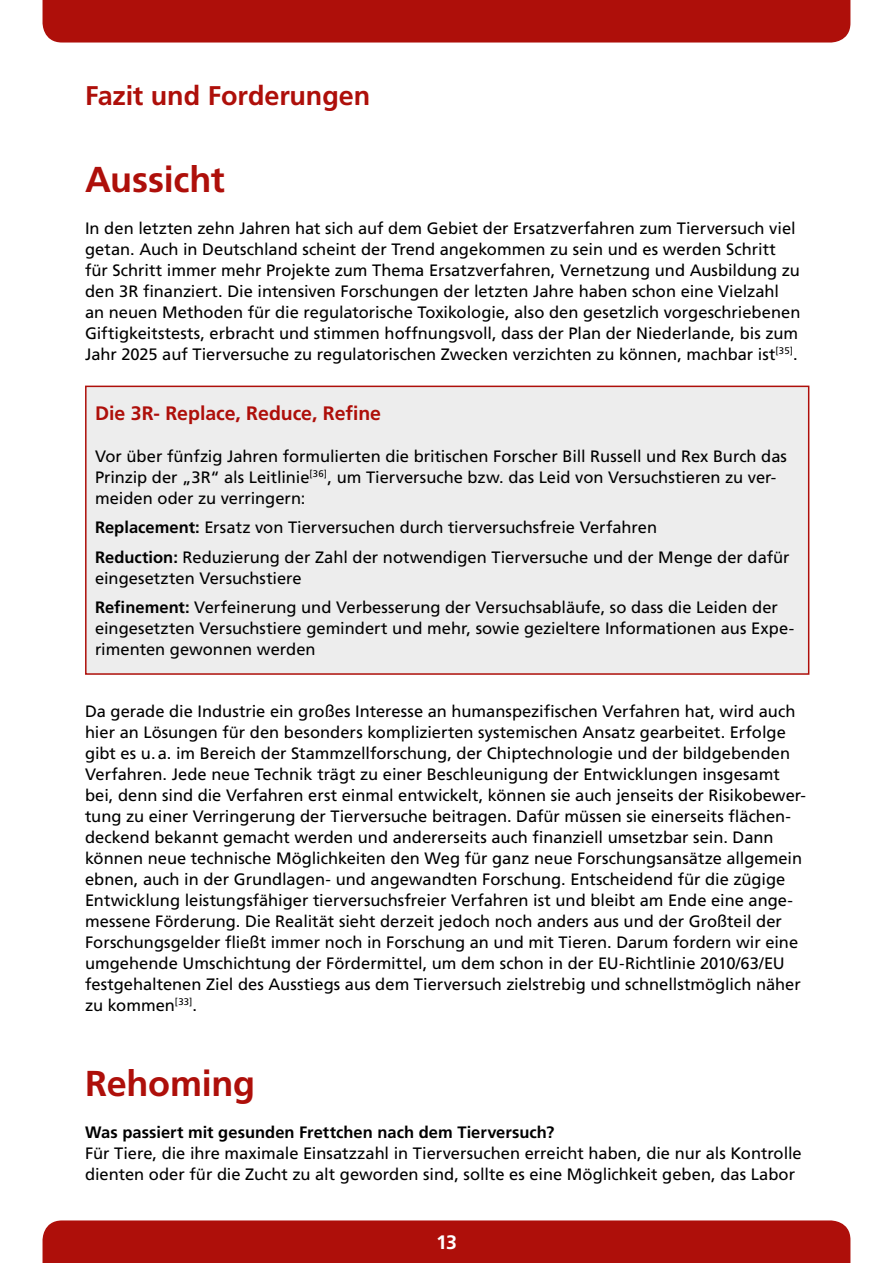
<style>
.page{position:relative;width:893px;height:1263px;background:#fff}
.page>*{position:absolute;margin:0;border:0;box-sizing:border-box;transform-origin:0 0}
.t1{font:700 36px "Frutiger LT Std";letter-spacing:-.005em;color:#ae0f0a}
.t2{font:700 27px "Frutiger LT Std";letter-spacing:-.005em;color:#ae0f0a}
.t3{font:700 19.5px "Frutiger LT Std";letter-spacing:-.005em;color:#ae0f0a}
.t4{font:700 19.5px "Frutiger LT Std";color:#fff}
.t5{font:16.5px/21px "Frutiger LT Std";color:#000}
.t6{font:700 16.5px "Frutiger LT Std";letter-spacing:.005em;color:#000}
.s1{font-weight:700}
</style>
<div class="page">
<div style="left:43px;top:0;width:807px;height:43px;background:#ae0f0a"></div>
<div style="left:86px;top:386px;width:723px;height:288px;background:#ededed"></div>
<div style="left:85px;top:386px;width:724px;height:289px;border:2px solid #ae0f0a"></div>
<div style="left:43px;top:1220px;width:807px;height:43px;background:#ae0f0a"></div>
<h2 class="t2" style="left:85px;top:80px;width:287px">Fazit und Forderungen</h2>
<h1 class="t1" style="left:85px;top:158px;width:141px">Aussicht</h1>
<p class="t5" style="left:85px;top:218px;width:717px">In den letzten zehn Jahren hat sich auf dem Gebiet der Ersatzverfahren zum Tierversuch viel getan. Auch in Deutschland scheint der Trend angekommen zu sein und es werden Schritt für Schritt immer mehr Projekte zum Thema Ersatzverfahren, Vernetzung und Ausbildung zu den 3R finanziert. Die intensiven Forschungen der letzten Jahre haben schon eine Vielzahl an neuen Methoden für die regulatorische Toxikologie, also den gesetzlich vorgeschriebenen Giftigkeitstests, erbracht und stimmen hoffnungsvoll, dass der Plan der Niederlande, bis zum Jahr 2025 auf Tierversuche zu regulatorischen Zwecken verzichten zu können, machbar ist<sup>[35]</sup>.</p>
<p class="t3" style="left:95px;top:401px;width:288px">Die 3R- Replace, Reduce, Refine</p>
<p class="t5" style="left:95px;top:446px;width:693px">Vor über fünfzig Jahren formulierten die britischen Forscher Bill Russell und Rex Burch das<br>Prinzip der „3R“ als Leitlinie<sup>[36]</sup>, um Tierversuche bzw. das Leid von Versuchstieren zu ver&shy;meiden oder zu verringern:</p>
<p class="t5" style="left:95px;top:513px;width:696px;line-height:29.5px"><span class="s1">Replacement:</span> Ersatz von Tierversuchen durch tierversuchsfreie Verfahren<br><span class="s1">Reduction:</span> Reduzierung der Zahl der notwendigen Tierversuche und der Menge der dafür</p>
<p class="t5" style="left:95px;top:563px;width:684px;line-height:29.5px">eingesetzten Versuchstiere<br><span class="s1">Refinement:</span> Verfeinerung und Verbesserung der Versuchsabläufe, so dass die Leiden der</p>
<p class="t5" style="left:95px;top:618px;width:701px">eingesetzten Versuchstiere gemindert und mehr, sowie gezieltere Informationen aus Expe&shy;rimenten gewonnen werden</p>
<p class="t5" style="left:85px;top:701px;width:722px">Da gerade die Industrie ein großes Interesse an humanspezifischen Verfahren hat, wird auch hier an Lösungen für den besonders komplizierten systemischen Ansatz gearbeitet. Erfolge gibt es u.a. im Bereich der Stammzellforschung, der Chiptechnologie und der bildgebenden Verfahren. Jede neue Technik trägt zu einer Beschleunigung der Entwicklungen insgesamt bei, denn sind die Verfahren erst einmal entwickelt, können sie auch jenseits der Risikobewer&shy;tung zu einer Verringerung der Tierversuche beitragen. Dafür müssen sie einerseits flächen&shy;deckend bekannt gemacht werden und andererseits auch finanziell umsetzbar sein. Dann können neue technische Möglichkeiten den Weg für ganz neue Forschungsansätze allgemein ebnen, auch in der Grundlagen- und angewandten Forschung. Entscheidend für die zügige Entwicklung leistungsfähiger tierversuchsfreier Verfahren ist und bleibt am Ende eine ange&shy;messene Förderung. Die Realität sieht derzeit jedoch noch anders aus und der Großteil der Forschungsgelder fließt immer noch in Forschung an und mit Tieren. Darum fordern wir eine umgehende Umschichtung der Fördermittel, um dem schon in der EU-Richtlinie 2010/63/EU festgehaltenen Ziel des Ausstiegs aus dem Tierversuch zielstrebig und schnellstmöglich näher zu kommen<sup>[33]</sup>.</p>
<h1 class="t1" style="left:85px;top:1062px;width:172px">Rehoming</h1>
<p class="t6" style="left:85px;top:1122px;width:471px">Was passiert mit gesunden Frettchen nach dem Tierversuch?</p>
<p class="t5" style="left:85px;top:1143px;width:718px">Für Tiere, die ihre maximale Einsatzzahl in Tierversuchen erreicht haben, die nur als Kontrolle dienten oder für die Zucht zu alt geworden sind, sollte es eine Möglichkeit geben, das Labor</p>
<p class="t4" style="left:436px;top:1231px;width:22px">13</p>
</div>
